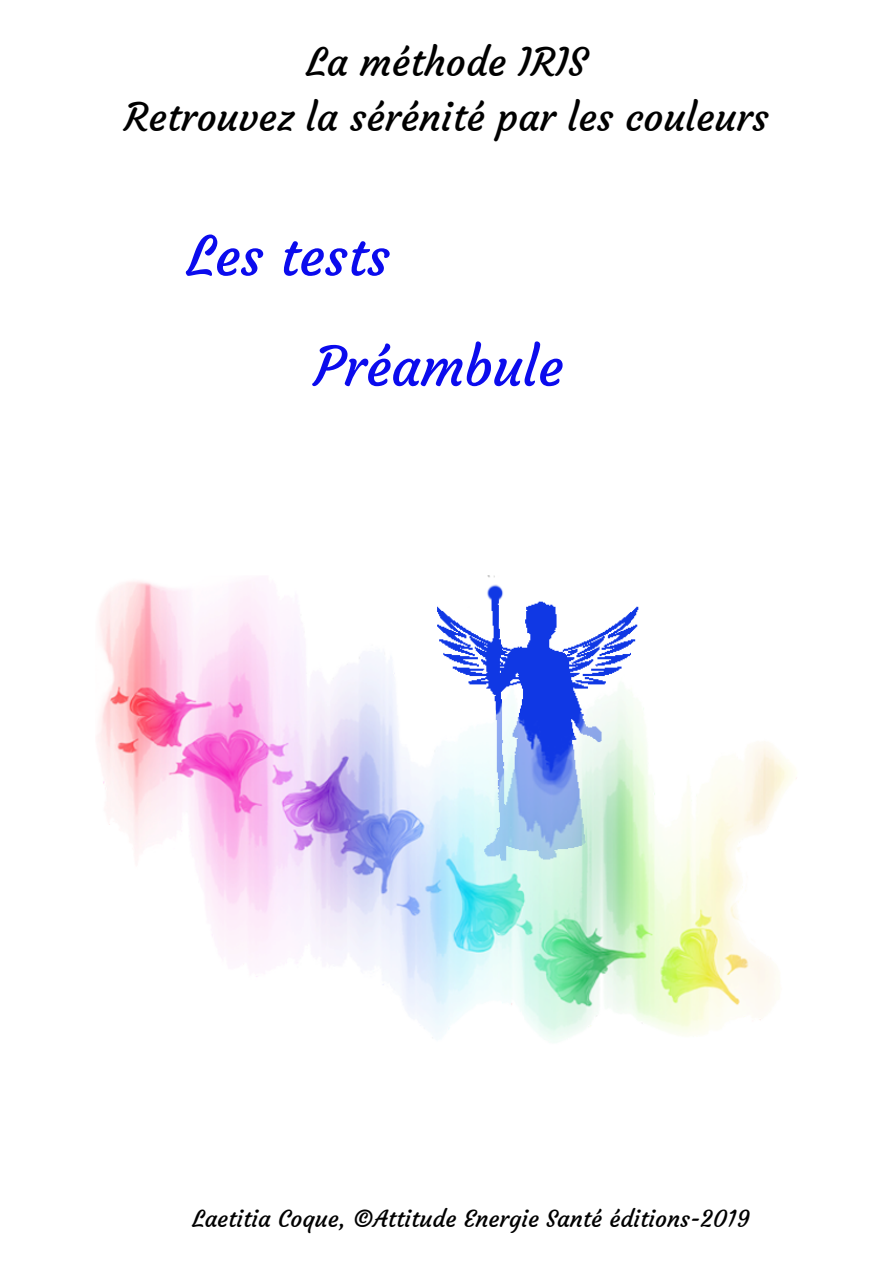
<style>
.page{position:relative;width:893px;height:1263px;background:#fff}
.page>*{position:absolute;margin:0;border:0;box-sizing:border-box;transform-origin:0 0}
.t1{font:54px "Courgette";color:#0b0bed}
.t2{font:39.15px/54.4px "Courgette";color:#000;text-align:center}
.t3{font:23.33px "Courgette";color:#000}
</style>
<div class="page">
<img style="left:97px;top:575px;width:700px;height:468px">
<h2 class="t2" style="left:124px;top:35px;width:646px">La méthode IRIS<br>Retrouvez la sérénité par les couleurs</h2>
<h1 class="t1" style="left:187px;top:223px;width:204px">Les tests</h1>
<h1 class="t1" style="left:314px;top:333px;width:251px">Préambule</h1>
<p class="t3" style="left:193px;top:1204px;width:558px">Laetitia Coque, ©Attitude Energie Santé éditions-2019</p>
</div>
